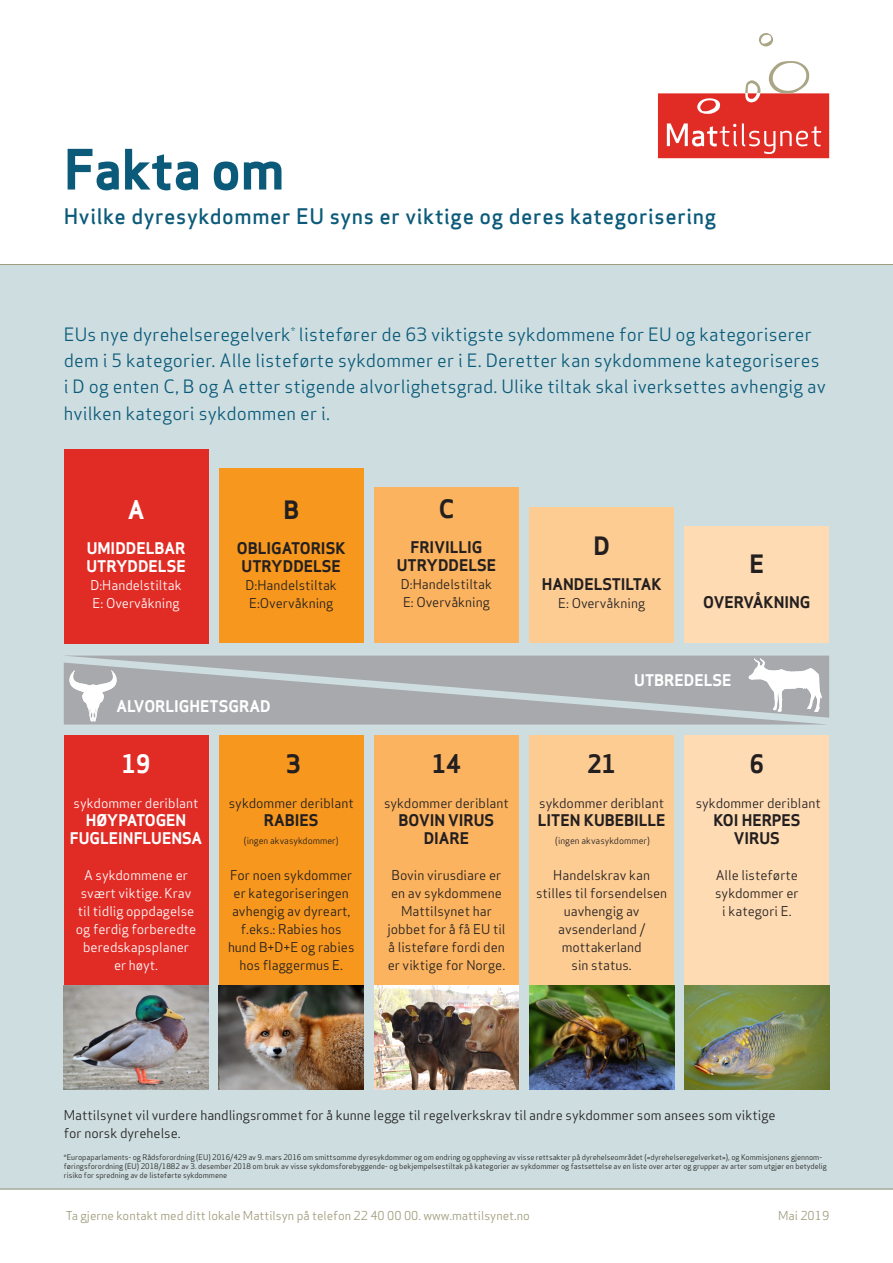
<style>
.page{position:relative;width:893px;height:1263px;background:#fff}
.page>*{position:absolute;margin:0;border:0;box-sizing:border-box;transform-origin:0 0}
.t1{font:700 54.3px "Apex Sans";letter-spacing:-.01em;color:#0b5a7a}
.Heading{font:700 24.75px "Apex Sans";color:#231f20}
.Heading-2{font:700 24.75px "Apex Sans";color:#fff}
.Under_topptittel{font:500 21px "Apex Sans";letter-spacing:.03em;color:#0b5a7a}
.Ingress{font:18px/26.2px "Apex Sans";letter-spacing:.01em;color:#0b5a7a}
.Mellomtittel{font:700 15.75px/18px "Apex Sans";color:#231f20;text-align:center}
.Mellomtittel-2{font:700 15.75px "Apex Sans";color:#fff}
.Brødtekst{font:13.2px/18px "Apex Sans";color:#231f20;text-align:center}
.Brødtekst-2{font:13.2px/18px "Apex Sans";color:#fff;text-align:center}
.t2{font:12px "Apex Sans";color:#9e9c7c}
.Foto{font:9px "Apex Sans";color:#231f20}
.Foto-2{font:7.5px/9px "Apex Sans";color:#231f20}
</style>
<div class="page">
<div style="left:0;top:264px;width:893px;height:925px;background:#cedee0"></div>
<hr style="left:0;top:1188px;width:893px;height:1px;background:#9e9c7c">
<svg style="left:759px;top:33px;width:14px;height:13px"></svg>
<svg style="left:658px;top:61px;width:171px;height:97px"></svg>
<hr style="left:0;top:264px;width:893px;height:1px;background:#9e9c7c">
<div style="left:64px;top:449px;width:144px;height:194px;background:#e12c26"></div>
<div style="left:64px;top:736px;width:144px;height:319px;background:#e12c26"></div>
<div style="left:219px;top:736px;width:145px;height:319px;background:#f7971d"></div>
<div style="left:374px;top:736px;width:145px;height:319px;background:#fbb35f"></div>
<div style="left:529px;top:736px;width:145px;height:319px;background:#fdcc93"></div>
<div style="left:685px;top:736px;width:144px;height:319px;background:#fedbb3"></div>
<div style="left:219px;top:468px;width:145px;height:175px;background:#f7971d"></div>
<div style="left:374px;top:488px;width:145px;height:155px;background:#fbb35f"></div>
<div style="left:529px;top:507px;width:145px;height:136px;background:#fdcc93"></div>
<div style="left:685px;top:527px;width:144px;height:116px;background:#fedbb3"></div>
<svg style="left:64px;top:655px;width:765px;height:69px;background:#acafb3"></svg>
<svg style="left:748px;top:658px;width:74px;height:54px;background:#c8c9cb"></svg>
<svg style="left:69px;top:670px;width:48px;height:51px;background:#c3c4c6"></svg>
<img style="left:64px;top:985px;width:144px;height:105px">
<img style="left:219px;top:985px;width:145px;height:105px">
<img style="left:374px;top:985px;width:145px;height:105px">
<img style="left:529px;top:985px;width:145px;height:105px">
<img style="left:685px;top:985px;width:144px;height:105px">
<p class="t1" style="left:64px;top:134px;width:222px">Fakta om</p>
<p class="Under_topptittel" style="left:64px;top:198px;width:654px">Hvilke dyresykdommer EU syns er viktige og deres kategorisering</p>
<p class="Ingress" style="left:64px;top:319px;width:764px">EUs nye dyrehelseregelverk<sup>*</sup> listefører de 63 viktigste sykdommene for EU og kategoriserer dem i 5 kategorier. Alle listeførte sykdommer er i E. Deretter kan sykdommene kategoriseres i D og enten C, B og A etter stigende alvorlighetsgrad. Ulike tiltak skal iverksettes avhengig av hvilken kategori sykdommen er i.</p>
<p class="Heading-2" style="left:128px;top:494px;width:18px">A</p>
<p class="Mellomtittel-2" style="left:87px;top:538px;width:100px">UMIDDELBAR</p>
<p class="Mellomtittel-2" style="left:86px;top:556px;width:101px">UTRYDDELSE</p>
<p class="Brødtekst-2" style="left:90px;top:575px;width:93px">D:Handelstiltak</p>
<p class="Brødtekst-2" style="left:93px;top:593px;width:88px">E: Overvåkning</p>
<p class="Heading" style="left:283px;top:494px;width:17px">B</p>
<p class="Mellomtittel" style="left:237px;top:539px;width:110px;text-align:left">OBLIGATORISK<br>UTRYDDELSE</p>
<p class="Brødtekst" style="left:246px;top:575px;width:93px">D:Handelstiltak</p>
<p class="Brødtekst" style="left:249px;top:593px;width:86px">E:Overvåkning</p>
<p class="Mellomtittel-2" style="left:117px;top:696px;width:156px">ALVORLIGHETSGRAD</p>
<p class="Heading-2" style="left:121px;top:748px;width:31px">19</p>
<p class="Brødtekst-2" style="left:74px;top:793px;width:126px">sykdommer deriblant</p>
<p class="Mellomtittel-2" style="left:86px;top:810px;width:102px">HØYPATOGEN</p>
<p class="Mellomtittel-2" style="left:70px;top:828px;width:134px">FUGLEINFLUENSA</p>
<p class="Brødtekst-2" style="left:76px;top:865px;width:122px">A sykdommene er svært viktige. Krav til tidlig oppdagelse og ferdig forberedte beredskapsplaner er høyt.</p>
<p class="Heading" style="left:286px;top:748px;width:16px">3</p>
<p class="Brødtekst" style="left:229px;top:793px;width:126px">sykdommer deriblant</p>
<p class="Mellomtittel" style="left:264px;top:811px;width:56px">RABIES</p>
<p class="Foto" style="left:244px;top:833px;width:96px">(ingen akvasykdommer)</p>
<p class="Brødtekst" style="left:228px;top:865px;width:128px">For noen sykdommer er kategoriseringen avhengig av dyreart, f.eks.: Rabies hos hund B+D+E og rabies hos flaggermus E.</p>
<p class="Heading" style="left:439px;top:493px;width:17px">C</p>
<p class="Mellomtittel" style="left:397px;top:538px;width:101px">FRIVILLIG<br>UTRYDDELSE</p>
<p class="Brødtekst" style="left:401px;top:574px;width:93px">D:Handelstiltak</p>
<p class="Brødtekst" style="left:403px;top:592px;width:88px">E: Overvåkning</p>
<p class="Heading" style="left:432px;top:748px;width:31px">14</p>
<p class="Brødtekst" style="left:384px;top:793px;width:126px">sykdommer deriblant</p>
<p class="Mellomtittel" style="left:399px;top:811px;width:97px">BOVIN VIRUS<br>DIARE</p>
<p class="Brødtekst" style="left:387px;top:865px;width:120px">Bovin virusdiare er en av sykdommene<br>Mattilsynet har jobbet for å få EU til å listeføre fordi den er viktige for Norge.</p>
<p class="Heading" style="left:593px;top:530px;width:18px">D</p>
<p class="Mellomtittel" style="left:542px;top:575px;width:121px">HANDELSTILTAK</p>
<p class="Brødtekst" style="left:558px;top:593px;width:88px">E: Overvåkning</p>
<p class="Heading" style="left:750px;top:548px;width:16px">E</p>
<p class="Mellomtittel" style="left:703px;top:593px;width:109px">OVERVÅKNING</p>
<p class="Mellomtittel-2" style="left:634px;top:670px;width:99px">UTBREDELSE</p>
<p class="Heading" style="left:587px;top:748px;width:31px">21</p>
<p class="Brødtekst" style="left:539px;top:793px;width:126px">sykdommer deriblant</p>
<p class="Mellomtittel" style="left:538px;top:811px;width:129px">LITEN KUBEBILLE</p>
<p class="Foto" style="left:555px;top:833px;width:96px">(ingen akvasykdommer)</p>
<p class="Brødtekst" style="left:536px;top:865px;width:133px">Handelskrav kan stilles til forsendelsen uavhengig av avsenderland / mottakerland<br>sin status.</p>
<p class="Heading" style="left:749px;top:748px;width:16px">6</p>
<p class="Brødtekst" style="left:696px;top:793px;width:126px">sykdommer deriblant</p>
<p class="Mellomtittel" style="left:713px;top:811px;width:89px">KOI HERPES<br>VIRUS</p>
<p class="Brødtekst" style="left:715px;top:865px;width:85px">Alle listeførte sykdommer er i kategori E.</p>
<p class="Brødtekst" style="left:64px;top:1105px;width:713px;text-align:left">Mattilsynet vil vurdere handlingsrommet for å kunne legge til regelverkskrav til andre sykdommer som ansees som viktige for norsk dyrehelse.</p>
<p class="Foto-2" style="left:64px;top:1152px;width:764px">*Europaparlaments- og Rådsforordning (EU) 2016/429 av 9. mars 2016 om smittsomme dyresykdommer og om endring og oppheving av visse rettsakter på dyrehelseområdet («dyrehelseregelverket»), og Kommisjonens gjennom&shy;føringsforordning (EU) 2018/1882 av 3. desember 2018 om bruk av visse sykdomsforebyggende- og bekjempelsestiltak på kategorier av sykdommer og fastsettelse av en liste over arter og grupper av arter som utgjør en betydelig risiko for spredning av de listeførte sykdommene</p>
<p class="t2" style="left:66px;top:1206px;width:465px">Ta gjerne kontakt med ditt lokale Mattilsyn på telefon 22 40 00 00. www.mattilsynet.no</p>
<p class="t2" style="left:778px;top:1206px;width:53px">Mai 2019</p>
</div>
